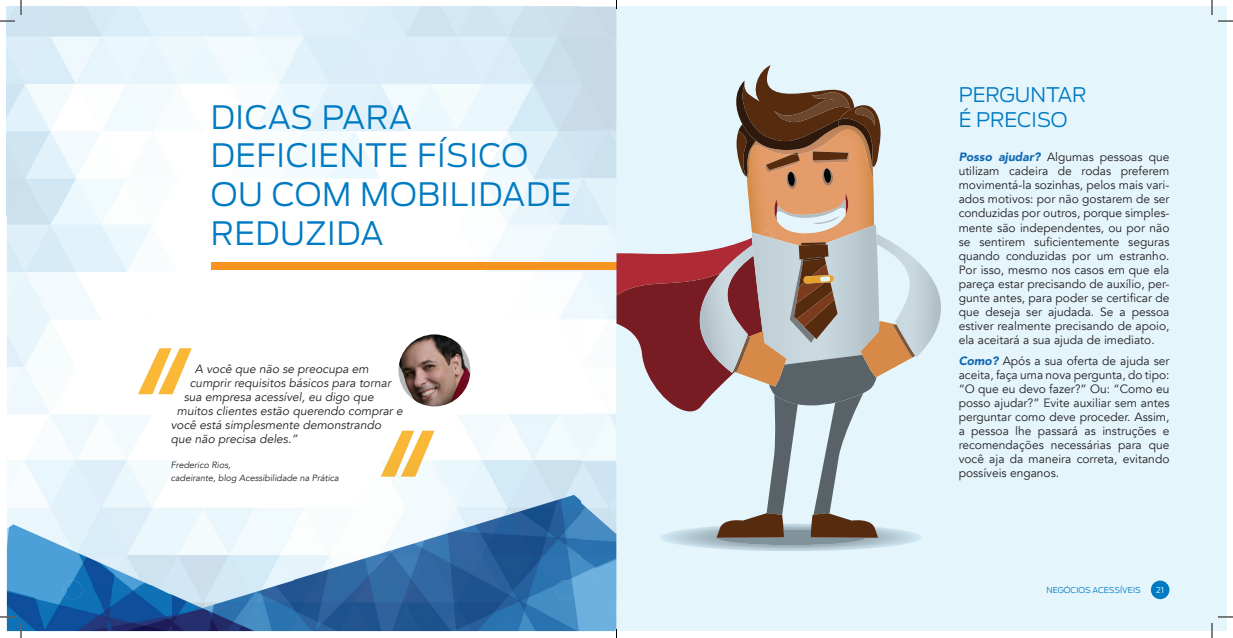
<style>
.page{position:relative;width:1233px;height:638px;background:#fff}
.page>*{position:absolute;margin:0;border:0;box-sizing:border-box;transform-origin:0 0}
.t1{font:300 32px/38.8px "Ford Antenna";letter-spacing:.02em;color:#007ac2}
.t2{font:300 20px/24.8px "Ford Antenna";color:#007ac2}
.t3{font:12px/14px "Avenir";color:#231f20;text-align:justify}
.t4{font:italic 12px "Avenir";color:#231f20}
.t5{font:italic 9px/13.1px "Avenir";color:#231f20}
.t6{font:300 8px "Ford Antenna";color:#007ac2}
.t7{font:300 8px "Ford Antenna";color:#fff}
.s1{font-weight:900;font-style:italic;color:#1169b4}
</style>
<div class="page">
<div style="left:7px;top:7px;width:1219px;height:623px;background:#e4f5fc"></div>
<div style="left:1150px;top:580px;width:19px;height:18px;background:#007ac2;border-radius:50%"></div>
<img style="left:7px;top:7px;width:609px;height:623px">
<img style="left:64px;top:580px;width:18px;height:18px">
<svg style="left:68px;top:586px;width:9px;height:7px"></svg>
<img style="left:93px;top:585px;width:93px;height:8px">
<img style="left:555px;top:580px;width:19px;height:18px">
<svg style="left:560px;top:586px;width:9px;height:7px"></svg>
<img style="left:459px;top:585px;width:86px;height:8px">
<div style="left:211px;top:262px;width:405px;height:8px;background:#f79420"></div>
<img style="left:138px;top:348px;width:54px;height:46px">
<img style="left:381px;top:430px;width:53px;height:46px">
<img style="left:398px;top:334px;width:72px;height:72px;border-radius:36px">
<img style="left:747px;top:186px;width:127px;height:7px">
<img style="left:786px;top:186px;width:11px;height:3px">
<svg style="left:616px;top:193px;width:306px;height:357px"></svg>
<svg style="left:736px;top:65px;width:145px;height:121px"></svg>
<svg style="left:1218px;top:20px;width:15px;height:2px"></svg>
<svg style="left:1218px;top:616px;width:15px;height:1px"></svg>
<svg style="left:0;top:0;width:22px;height:22px"></svg>
<svg style="left:0;top:616px;width:22px;height:21px"></svg>
<svg style="left:1211px;top:0;width:1px;height:15px"></svg>
<svg style="left:1211px;top:623px;width:1px;height:14px"></svg>
<h1 class="t1" style="left:211px;top:94px;width:362px">DICAS PARA<br>DEFICIENTE FÍSICO<br>OU COM MOBILIDADE<br>REDUZIDA</h1>
<p class="t4" style="left:195px;top:362px;width:175px">A você que não se preocupa em</p>
<p class="t4" style="left:190px;top:376px;width:203px">cumprir requisitos básicos para tornar</p>
<p class="t4" style="left:184px;top:390px;width:191px">sua empresa acessível, eu digo que</p>
<p class="t4" style="left:177px;top:404px;width:227px">muitos clientes estão querendo comprar e</p>
<p class="t4" style="left:171px;top:418px;width:212px">você está simplesmente demonstrando</p>
<p class="t4" style="left:171px;top:432px;width:128px">que não precisa deles.”</p>
<p class="t5" style="left:171px;top:458px;width:169px">Frederico Rios,<br>cadeirante, blog Acessibilidade na Prática</p>
<h2 class="t2" style="left:958px;top:80px;width:129px">PERGUNTAR<br>É PRECISO</h2>
<p class="t3" style="left:958px;top:150px;width:212px"><span class="s1">Posso ajudar?</span> Algumas pessoas que utilizam cadeira de rodas preferem movimentá-la sozinhas, pelos mais vari&shy;ados motivos: por não gostarem de ser conduzidas por outros, porque simples&shy;mente são independentes, ou por não se sentirem suficientemente seguras quando conduzidas por um estranho.<br>Por isso, mesmo nos casos em que ela pareça estar precisando de auxílio, per&shy;gunte antes, para poder se certificar de que deseja ser ajudada. Se a pessoa estiver realmente precisando de apoio, ela aceitará a sua ajuda de imediato.</p>
<p class="t3" style="left:958px;top:353px;width:212px"><span class="s1">Como?</span> Após a sua oferta de ajuda ser aceita, faça uma nova pergunta, do tipo: “O que eu devo fazer?” Ou: “Como eu posso ajudar?” Evite auxiliar sem antes perguntar como deve proceder. Assim, a pessoa lhe passará as instruções e recomendações necessárias para que você aja da maneira correta, evitando possíveis enganos.</p>
<p class="t6" style="left:1046px;top:583px;width:96px">NEGÓCIOS ACESSÍVEIS</p>
<p class="t7" style="left:1156px;top:583px;width:9px">21</p>
</div>
